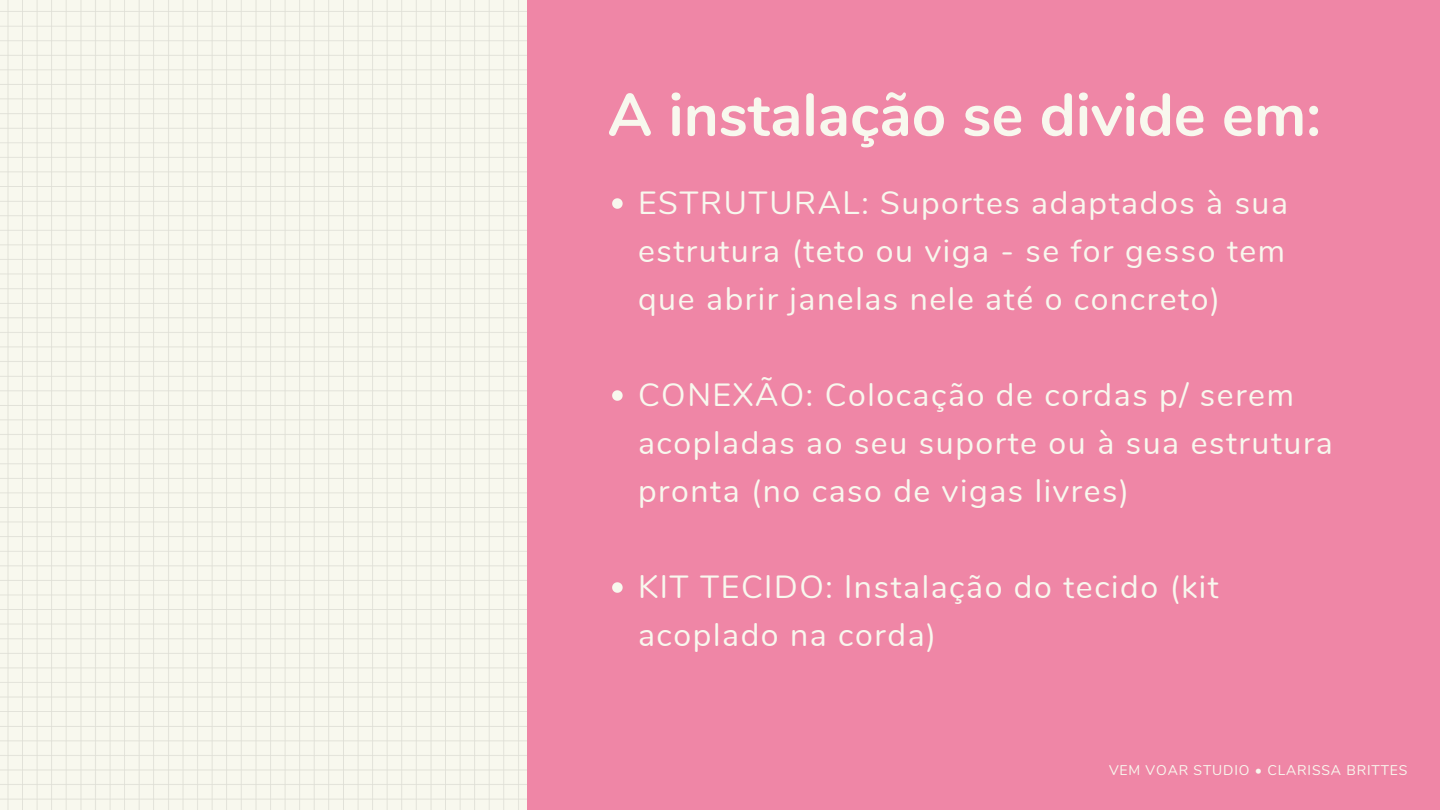
<style>
.page{position:relative;width:1440px;height:810px;background:#fff}
.page>*{position:absolute;margin:0;border:0;box-sizing:border-box;transform-origin:0 0}
.t1{font:700 60px "Nunito";color:#f8f8ee}
.t2{font:32px/48px "Nunito";letter-spacing:.05em;color:#f8f8ee}
.t3{font:14px "Nunito";letter-spacing:.06em;color:#f8f8ee}
</style>
<div class="page">
<img style="left:0;top:0;width:527px;height:810px">
<div style="left:527px;top:0;width:913px;height:810px;background:#ef86a6"></div>
<svg style="left:612px;top:198px;width:11px;height:11px"></svg>
<svg style="left:612px;top:390px;width:11px;height:11px"></svg>
<svg style="left:612px;top:582px;width:11px;height:11px"></svg>
<h1 class="t1" style="left:608px;top:75px;width:715px">A instalação se divide em:</h1>
<p class="t2" style="left:638px;top:180px;width:652px;text-align:justify">ESTRUTURAL: Suportes adaptados à sua estrutura (teto ou viga - se for gesso tem que abrir janelas nele até o concreto)</p>
<p class="t2" style="left:638px;top:372px;width:696px">CONEXÃO: Colocação de cordas p/ serem acopladas ao seu suporte ou à sua estrutura pronta (no caso de vigas livres)</p>
<p class="t2" style="left:638px;top:564px;width:582px">KIT TECIDO: Instalação do tecido (kit acoplado na corda)</p>
<p class="t3" style="left:1109px;top:761px;width:300px">VEM VOAR STUDIO • CLARISSA BRITTES</p>
</div>
